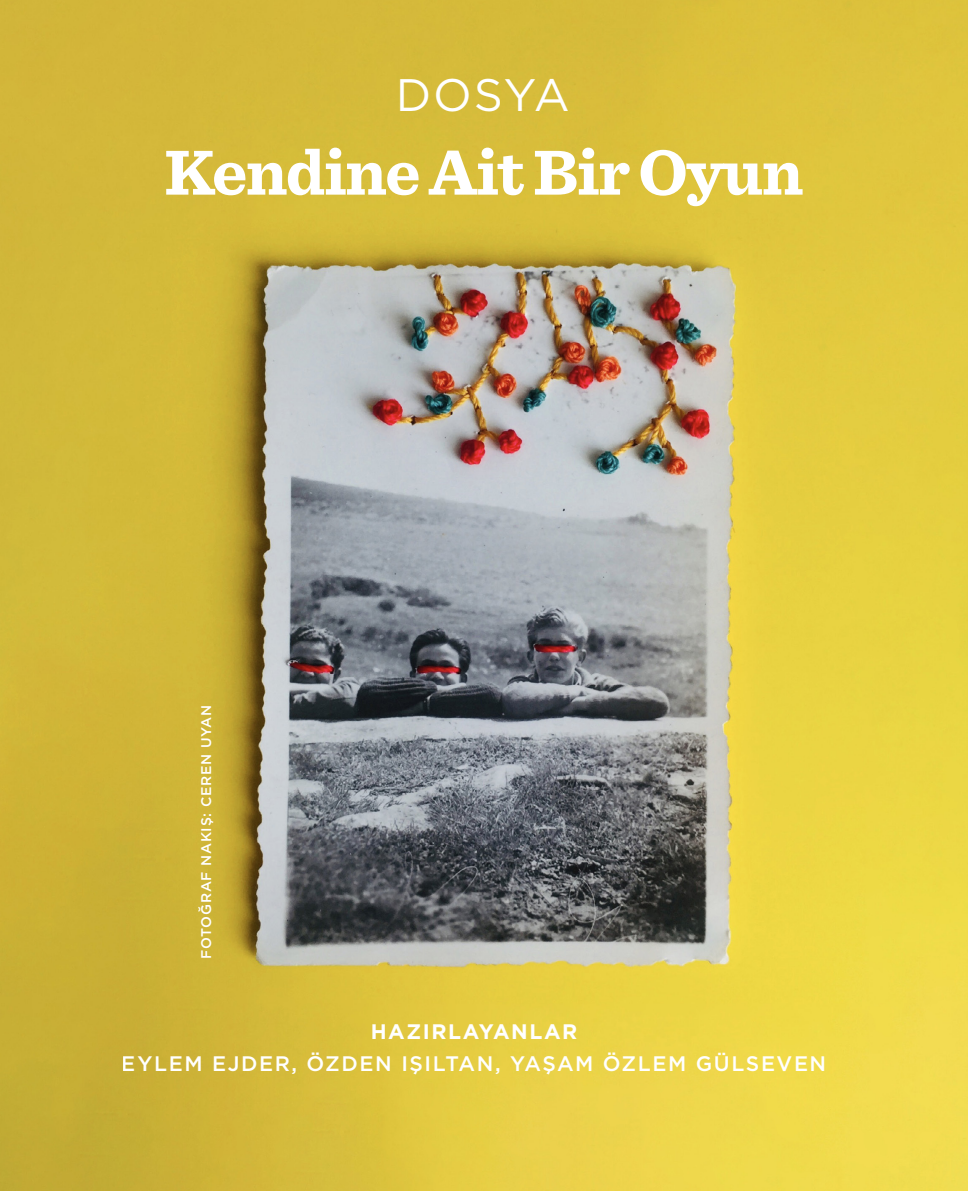
<style>
.page{position:relative;width:968px;height:1191px;background:#fff}
.page>*{position:absolute;margin:0;border:0;box-sizing:border-box;transform-origin:0 0}
.t1{font:700 66.5px "Sentinel";letter-spacing:-.025em;color:#fff}
.t2{font:45.5px "Gotham";letter-spacing:.035em;color:#fff}
.t3{font:500 21px "Gotham";letter-spacing:.075em;color:#fff}
.t4{font:700 21px "Gotham";letter-spacing:.075em;color:#fff}
.t5{font:500 14px "Gotham";letter-spacing:.05em;color:#fff}
</style>
<div class="page">
<img style="left:0;top:0;width:967px;height:1191px">
<h2 class="t2" style="left:395px;top:66px;width:176px">DOSYA</h2>
<h1 class="t1" style="left:164px;top:120px;width:640px">Kendine Ait Bir Oyun</h1>
<p class="t5" style="left:197px;top:958px;width:255px;rotate:-90deg">FOTOĞRAF NAKIŞ: CEREN UYAN</p>
<p class="t4" style="left:370px;top:1017px;width:208px">HAZIRLAYANLAR</p>
<p class="t3" style="left:122px;top:1049px;width:705px">EYLEM EJDER, ÖZDEN IŞILTAN, YAŞAM ÖZLEM GÜLSEVEN</p>
</div>
